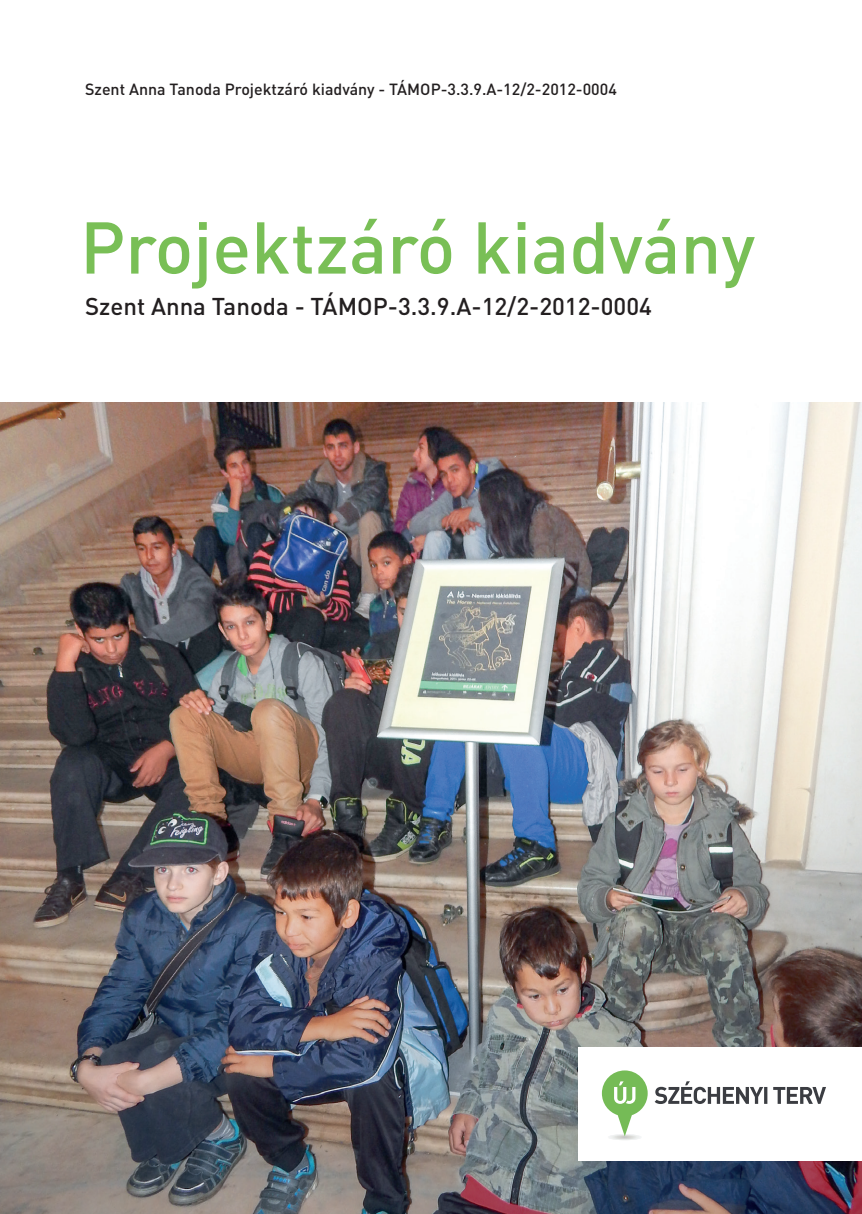
<style>
.page{position:relative;width:862px;height:1214px;background:#fff}
.page>*{position:absolute;margin:0;border:0;box-sizing:border-box;transform-origin:0 0}
.t1{font:500 72px "DIN Pro";color:#79bf56}
.t2{font:500 24px "DIN Pro";color:#231f20}
.t3{font:500 16px "DIN Pro";color:#231f20}
</style>
<div class="page">
<img style="left:0;top:403px;width:862px;height:810px">
<div style="left:578px;top:1047px;width:284px;height:113px;background:#fff"></div>
<svg style="left:654px;top:1081px;width:172px;height:22px"></svg>
<div style="left:606px;top:1133px;width:38px;height:7px;background:#f7f7f8;border-radius:50%"></div>
<div style="left:607px;top:1133px;width:36px;height:7px;background:#f3f5f6;border-radius:50%"></div>
<div style="left:607px;top:1133px;width:35px;height:7px;background:#f3f4f5;border-radius:50%"></div>
<div style="left:608px;top:1133px;width:34px;height:7px;background:#eff1f0;border-radius:50%"></div>
<div style="left:609px;top:1134px;width:32px;height:5px;background:#e7eae9;border-radius:50%"></div>
<div style="left:610px;top:1134px;width:30px;height:5px;background:#e3e5e3;border-radius:50%"></div>
<div style="left:612px;top:1134px;width:25px;height:5px;background:#dfe1de;border-radius:50%"></div>
<div style="left:613px;top:1134px;width:23px;height:5px;background:#d8d8d6;border-radius:50%"></div>
<svg style="left:602px;top:1070px;width:45px;height:68px"></svg>
<p class="t3" style="left:85px;top:78px;width:533px">Szent Anna Tanoda Projektzáró kiadvány - TÁMOP-3.3.9.A-12/2-2012-0004</p>
<h1 class="t1" style="left:80px;top:198px;width:676px">Projektzáró kiadvány</h1>
<h2 class="t2" style="left:85px;top:290px;width:568px">Szent Anna Tanoda - TÁMOP-3.3.9.A-12/2-2012-0004</h2>
</div>
